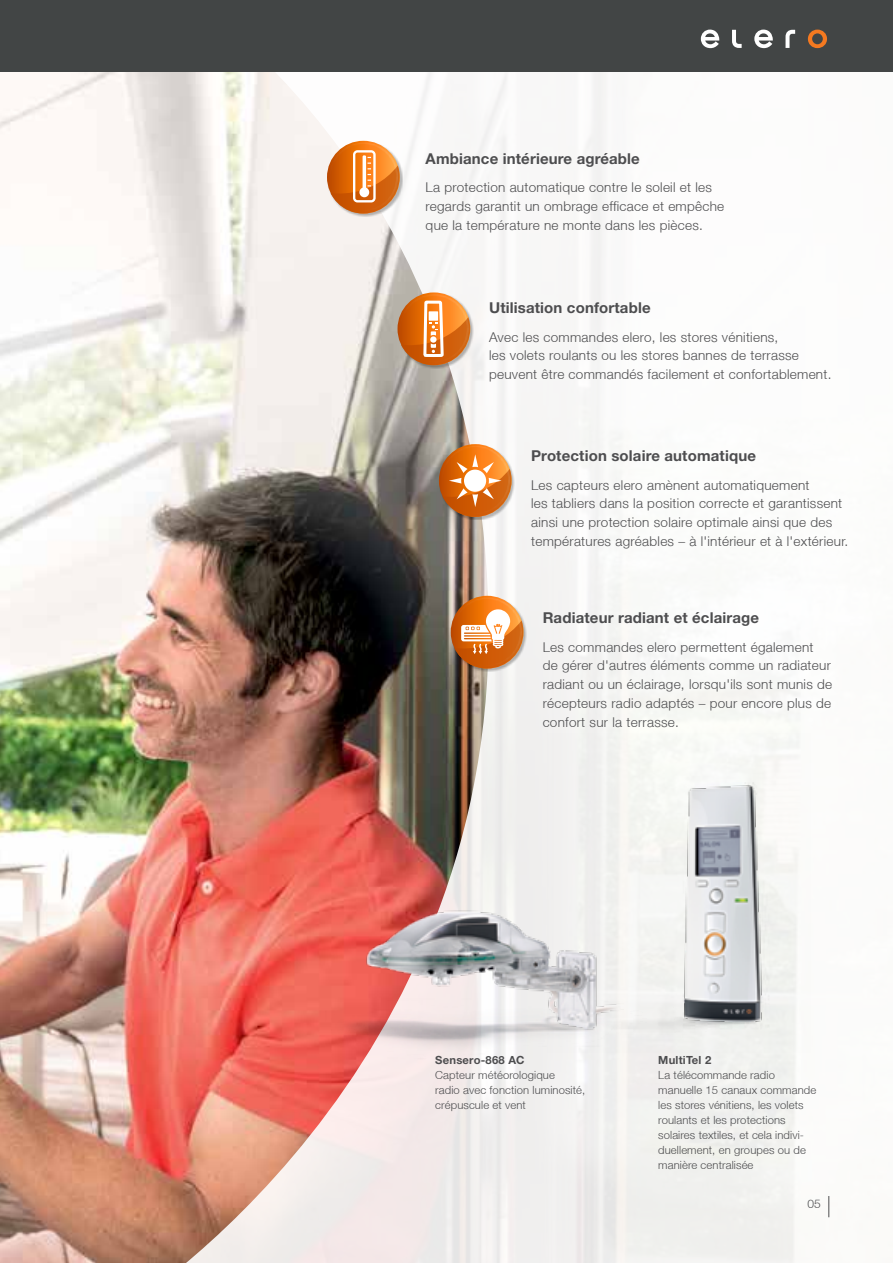
<style>
.page{position:relative;width:893px;height:1263px;background:#fff}
.page>*{position:absolute;margin:0;border:0;box-sizing:border-box;transform-origin:0 0}
.t1{font:700 15px "Helvetica Neue LT Pro";letter-spacing:.01em;color:#4d4d4f}
.t2{font:300 13.5px/18.8px "Helvetica Neue LT";letter-spacing:.02em;color:#4d4d4f}
.t3{font:300 12px "Helvetica Neue LT";color:#4d4d4f}
.t4{font:300 11.25px/15px "Helvetica Neue LT";letter-spacing:.01em;color:#4d4d4f}
.t5{font:700 11.25px "Helvetica Neue LT Pro";letter-spacing:.02em;color:#4d4d4f}
</style>
<div class="page">
<img style="left:0;top:71px;width:123px;height:1192px">
<img style="left:123px;top:71px;width:770px;height:1192px">
<div style="left:0;top:0;width:893px;height:71px;background:#424545"></div>
<svg style="left:808px;top:30px;width:19px;height:18px"></svg>
<svg style="left:701px;top:30px;width:18px;height:18px"></svg>
<svg style="left:754px;top:30px;width:19px;height:18px"></svg>
<svg style="left:785px;top:30px;width:10px;height:18px"></svg>
<svg style="left:732px;top:30px;width:10px;height:18px"></svg>
<div style="left:398px;top:293px;width:75px;height:75px;background:#000;opacity:.28"></div>
<svg style="left:397px;top:292px;width:73px;height:73px"></svg>
<svg style="left:401px;top:299px;width:69px;height:149px;background:#c59c7a"></svg>
<svg style="left:430px;top:336px;width:7px;height:7px"></svg>
<div style="left:439px;top:444px;width:76px;height:76px;background:#000;opacity:.28"></div>
<svg style="left:439px;top:444px;width:73px;height:73px"></svg>
<svg style="left:442px;top:454px;width:70px;height:63px"></svg>
<div style="left:451px;top:596px;width:76px;height:76px;background:#000;opacity:.28"></div>
<svg style="left:451px;top:596px;width:72px;height:72px"></svg>
<svg style="left:454px;top:609px;width:69px;height:59px"></svg>
<div style="left:327px;top:141px;width:76px;height:76px;background:#000;opacity:.28"></div>
<svg style="left:327px;top:141px;width:73px;height:73px"></svg>
<svg style="left:330px;top:150px;width:70px;height:63px"></svg>
<img style="left:325px;top:874px;width:298px;height:186px">
<img style="left:325px;top:896px;width:298px;height:159px">
<img style="left:547px;top:733px;width:264px;height:319px">
<svg style="left:828px;top:1196px;width:1px;height:21px"></svg>
<p class="t1" style="left:426px;top:149px;width:216px">Ambiance intérieure agréable</p>
<p class="t2" style="left:426px;top:178px;width:300px">La protection automatique contre le soleil et les regards garantit un ombrage efficace et empêche que la température ne monte dans les pièces.</p>
<p class="t1" style="left:489px;top:299px;width:163px">Utilisation confortable</p>
<p class="t2" style="left:489px;top:327px;width:344px">Avec les commandes elero, les stores vénitiens,<br>les volets roulants ou les stores bannes de terrasse peuvent être commandés facilement et confortablement.</p>
<p class="t1" style="left:531px;top:447px;width:226px">Protection solaire automatique</p>
<p class="t2" style="left:531px;top:475px;width:319px">Les capteurs elero amènent automatiquement<br>les tabliers dans la position correcte et garantissent ainsi une protection solaire optimale ainsi que des températures agréables – à l'intérieur et à l'extérieur.</p>
<p class="t1" style="left:543px;top:609px;width:218px">Radiateur radiant et éclairage</p>
<p class="t2" style="left:543px;top:637px;width:291px">Les commandes elero permettent également<br>de gérer d'autres éléments comme un radiateur radiant ou un éclairage, lorsqu'ils sont munis de récepteurs radio adaptés – pour encore plus de confort sur la terrasse.</p>
<p class="t5" style="left:435px;top:1053px;width:91px">Sensero-868 AC</p>
<p class="t4" style="left:435px;top:1067px;width:152px">Capteur météorologique<br>radio avec fonction luminosité, crépuscule et vent</p>
<p class="t5" style="left:658px;top:1053px;width:55px">MultiTel 2</p>
<p class="t4" style="left:658px;top:1067px;width:159px">La télécommande radio manuelle 15 canaux commande les stores vénitiens, les volets roulants et les protections solaires textiles, et cela indivi&shy;duellement, en groupes ou de manière centralisée</p>
<p class="t3" style="left:807px;top:1196px;width:15px">05</p>
</div>
